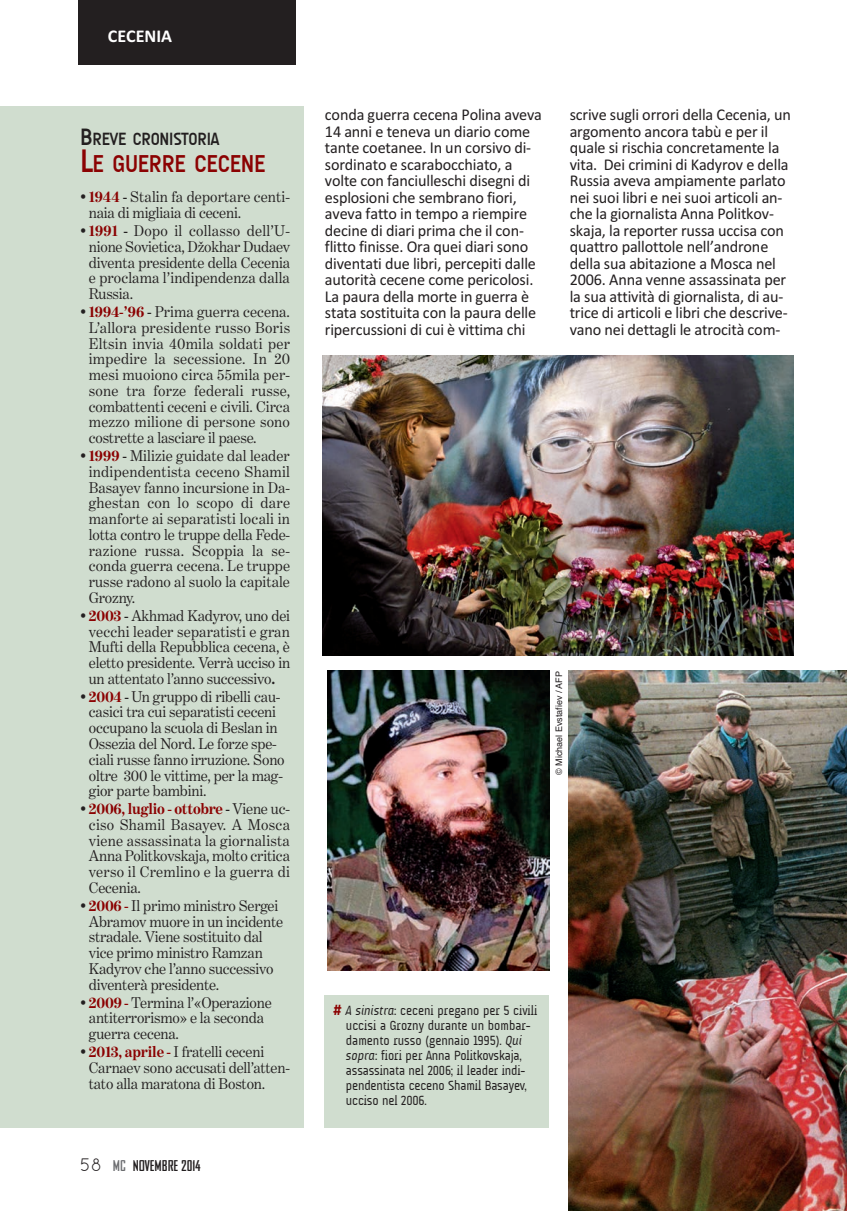
<style>
.page{position:relative;width:847px;height:1211px;background:#fff}
.page>*{position:absolute;margin:0;border:0;box-sizing:border-box;transform-origin:0 0}
.t1{font:700 24.75px "A Udimat";letter-spacing:-.015em;color:#8b0202}
.t2{font:700 18px "A Udimat";letter-spacing:-.015em;color:#231f20}
.t3{font:700 18px "Calibri";color:#fff}
.t4{font:16.5px/16.5px "Calibri";letter-spacing:-.01em;color:#231f20}
.t5{font:15.75px/15.8px "Benton Modern One";letter-spacing:-.01em;color:#231f20;scale:.95 1}
.t6{font:700 14.25px "Bureau Agency";color:#231f20}
.t7{font:13.5px/15px "A Udimat";letter-spacing:-.01em;color:#231f20;scale:.95 1}
.t8{font:9px "Helvetica";color:#231f20}
.s1{font-size:24px}
.s2{font-size:33px}
.s3{font-weight:700}
.s4{font-weight:700;color:#8b0202}
.s5{font-family:"Quicksand";font-weight:400;font-size:18px}
.s6{color:#6c6d70}
.s7{font-weight:700;font-size:15px;color:#8b0202}
.s8{font-style:italic}
</style>
<div class="page">
<div style="left:79px;top:0;width:216px;height:64px;background:#231f20"></div>
<div style="left:324px;top:995px;width:225px;height:132px;background:#d0ddcf"></div>
<div style="left:0;top:106px;width:304px;height:1021px;background:#d0ddcf"></div>
<img style="left:322px;top:355px;width:471px;height:300px">
<img style="left:327px;top:670px;width:222px;height:299px">
<img style="left:568px;top:670px;width:278px;height:540px">
<p class="t3" style="left:108px;top:26px;width:66px">CECENIA</p>
<p class="t2" style="left:80px;top:133px;width:140px"><span class="s1">B</span>REVE CRONISTORIA</p>
<p class="t1" style="left:80px;top:155px;width:187px"><span class="s2">L</span>E GUERRE CECENE</p>
<p class="t5" style="left:89px;top:189px;width:213px;text-indent:-9px"><span class="s3">•</span> <span class="s4">1944</span> <span class="s3">-</span> Stalin fa deportare centi&shy;naia di migliaia di ceceni.</p>
<p class="t5" style="left:89px;top:223px;width:213px;text-align:justify;text-indent:-9px"><span class="s3">•</span> <span class="s4">1991</span> <span class="s3">-</span> Dopo il collasso dell’U&shy;nione Sovietica, Džokhar Dudaev diventa presidente della Cecenia e proclama l’indipendenza dalla Russia.</p>
<p class="t5" style="left:89px;top:303px;width:213px;text-align:justify;text-indent:-9px"><span class="s3">•</span> <span class="s4">1994-’96</span> <span class="s3">-</span> Prima guerra cecena.<br>L’allora presidente russo Boris Eltsin invia 40mila soldati per impedire la secessione. In 20 mesi muoiono circa 55mila per&shy;sone tra forze federali russe, combattenti ceceni e civili. Circa mezzo milione di persone sono costrette a lasciare il paese.</p>
<p class="t5" style="left:89px;top:447px;width:213px;text-align:justify;text-indent:-9px"><span class="s3">•</span> <span class="s4">1999</span> <span class="s3">-</span> Milizie guidate dal leader indipendentista ceceno Shamil Basayev fanno incursione in Da&shy;ghestan con lo scopo di dare manforte ai separatisti locali in lotta contro le truppe della Fede&shy;razione russa. Scoppia la se&shy;conda guerra cecena. Le truppe russe radono al suolo la capitale Grozny.</p>
<p class="t5" style="left:80px;top:607px;width:222px;text-align:center"><span class="s3">•</span> <span class="s4">2003</span> <span class="s3">-</span> Akhmad Kadyrov, uno dei vecchi leader separatisti e gran Mufti della Repubblica cecena, è eletto presidente. Verrà ucciso in un attentato l’anno successivo<span class="s3">.</span></p>
<p class="t5" style="left:89px;top:688px;width:207px;text-indent:-9px"><span class="s3">•</span> <span class="s4">2004</span> <span class="s3">-</span> Un gruppo di ribelli cau&shy;casici tra cui separatisti ceceni occupano la scuola di Beslan in<br>Ossezia del Nord. Le forze spe&shy;ciali russe fanno irruzione. Sono oltre 300 le vittime, per la mag&shy;gior parte bambini.</p>
<p class="t5" style="left:89px;top:800px;width:213px;text-align:justify;text-indent:-9px"><span class="s3">•</span> <span class="s4">2006, luglio - ottobre</span> <span class="s3">-</span> Viene uc&shy;ciso Shamil Basayev. A Mosca viene assassinata la giornalista Anna Politkovskaja, molto critica verso il Cremlino e la guerra di Cecenia.</p>
<p class="t5" style="left:89px;top:897px;width:206px;text-indent:-9px"><span class="s3">•</span> <span class="s4">2006 -</span> Il primo ministro Sergei<br>Abramov muore in un incidente stradale. Viene sostituito dal vice primo ministro Ramzan<br>Kadyrov che l’anno successivo diventerà presidente.</p>
<p class="t5" style="left:89px;top:993px;width:194px;text-indent:-9px"><span class="s3">•</span> <span class="s4">2009 -</span> Termina l’«Operazione antiterrorismo» e la seconda guerra cecena.</p>
<p class="t5" style="left:89px;top:1043px;width:213px;text-indent:-9px"><span class="s3">•</span> <span class="s4">2013, aprile -</span> I fratelli ceceni<br>Carnaev sono accusati dell’atten&shy;tato alla maratona di Boston.</p>
<p class="t6" style="left:80px;top:1157px;width:122px"><span class="s5">58</span> <span class="s6">MC</span> NOVEMBRE 2014</p>
<p class="t4" style="left:325px;top:106px;width:218px">conda guerra cecena Polina aveva 14 anni e teneva un diario come tante coetanee. In un corsivo di&shy;sordinato e scarabocchiato, a volte con fanciulleschi disegni di esplosioni che sembrano fiori, aveva fatto in tempo a riempire decine di diari prima che il con&shy;flitto finisse. Ora quei diari sono diventati due libri, percepiti dalle autorità cecene come pericolosi.<br>La paura della morte in guerra è stata sostituita con la paura delle ripercussioni di cui è vittima chi</p>
<p class="t4" style="left:569px;top:106px;width:222px">scrive sugli orrori della Cecenia, un argomento ancora tabù e per il quale si rischia concretamente la vita. Dei crimini di Kadyrov e della Russia aveva ampiamente parlato nei suoi libri e nei suoi articoli an&shy;che la giornalista Anna Politkov&shy;skaja, la reporter russa uccisa con quattro pallottole nell’androne della sua abitazione a Mosca nel 2006. Anna venne assassinata per la sua attività di giornalista, di au&shy;trice di articoli e libri che descrive&shy;vano nei dettagli le atrocità com-</p>
<p class="t8" style="left:553px;top:774px;width:105px;rotate:-90deg">© Michael Evstafiev / AFP</p>
<p class="t7" style="left:346px;top:1003px;width:203px;text-indent:-13px"><span class="s7">#</span> <span class="s8">A sinistra</span>: ceceni pregano per 5 civili uccisi a Grozny durante un bombar&shy;damento russo (gennaio 1995). <span class="s8">Qui sopra</span>: fiori per Anna Politkovskaja, assassinata nel 2006; il leader indi&shy;pendentista ceceno Shamil Basayev, ucciso nel 2006.</p>
</div>
